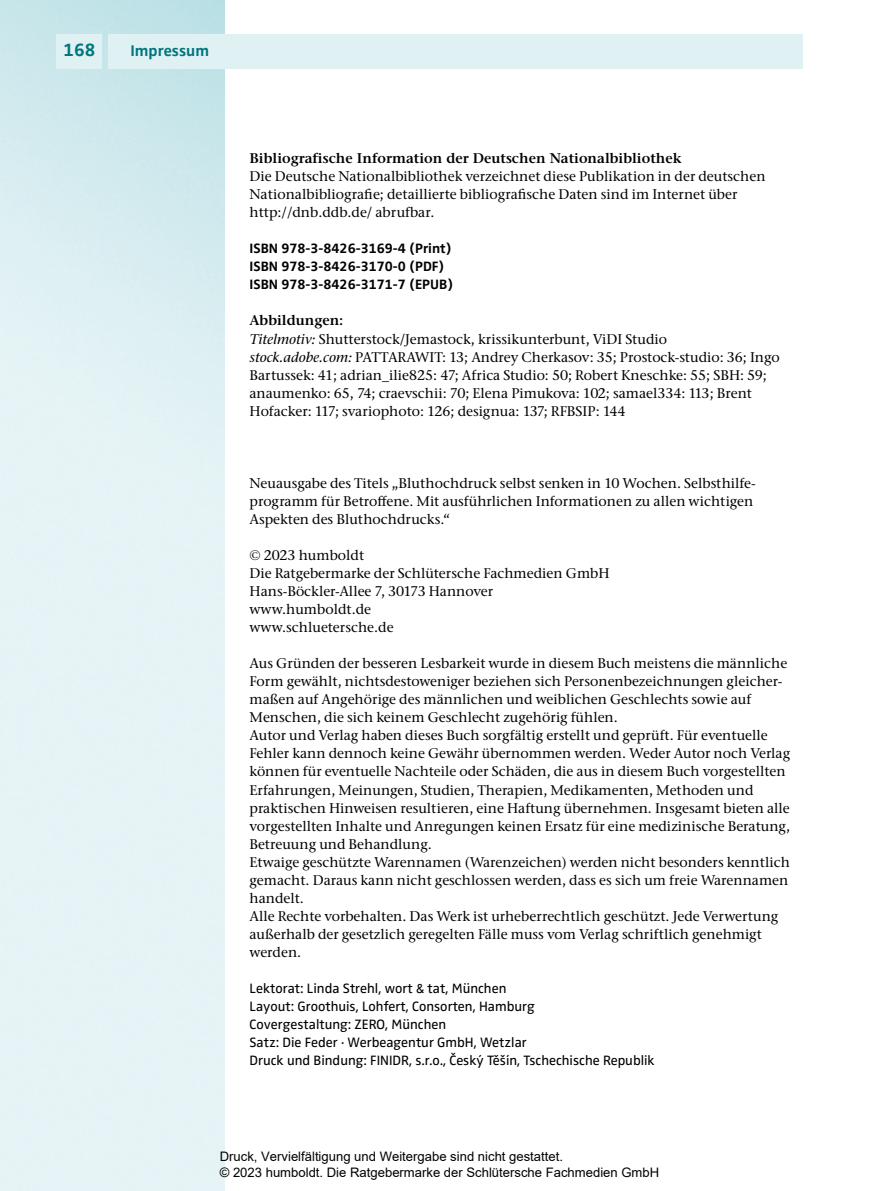
<style>
.page{position:relative;width:879px;height:1191px;background:#fff}
.page>*{position:absolute;margin:0;border:0;box-sizing:border-box;transform-origin:0 0}
.t1{font:700 18.4px "Zwo Pro";color:#00767d}
.t2{font:700 16px "Zwo Pro";color:#00767d}
.t3{font:500 14px/18px "Stone Serif ITC Pro";color:#000}
.t4{font:14px/18px "Zwo Pro";color:#000}
.t5{font:700 14px/18px "Zwo Pro";color:#000}
.t6{font:600 14px "Stone Serif";color:#000}
.t7{font:13px/15.6px "Arial";color:#000}
.s1{font-style:italic}
</style>
<div class="page">
<div style="left:57px;top:34px;width:45px;height:34px;background:#e0f1f4"></div>
<div style="left:108px;top:34px;width:694px;height:34px;background:#e0f1f4"></div>
<h1 class="t1" style="left:63px;top:39px;width:33px">168</h1>
<p class="t2" style="left:130px;top:41px;width:80px">Impressum</p>
<p class="t6" style="left:249px;top:150px;width:433px">Bibliografische Information der Deutschen Nationalbibliothek</p>
<p class="t3" style="left:249px;top:168px;width:517px">Die Deutsche Nationalbibliothek verzeichnet diese Publikation in der deutschen<br>Nationalbibliografie; detaillierte bibliografische Daten sind im Internet über http://dnb.ddb.de/ abrufbar.</p>
<p class="t5" style="left:249px;top:240px;width:205px">ISBN 978-3-8426-3169-4 (Print)<br>ISBN 978-3-8426-3170-0 (PDF)<br>ISBN 978-3-8426-3171-7 (EPUB)</p>
<p class="t6" style="left:249px;top:312px;width:95px">Abbildungen:</p>
<p class="t3" style="left:249px;top:330px;width:532px"><span class="s1">Titelmotiv:</span> Shutterstock/Jemastock, krissikunterbunt, ViDI Studio<br><span class="s1">stock.adobe.com:</span> PATTARAWIT: 13; Andrey Cherkasov: 35; Prostock-studio: 36; Ingo Bartussek: 41; adrian_ilie825: 47; Africa Studio: 50; Robert Kneschke: 55; SBH: 59; anaumenko: 65, 74; craevschii: 70; Elena Pimukova: 102; samael334: 113; Brent Hofacker: 117; svariophoto: 126; designua: 137; RFBSIP: 144</p>
<p class="t3" style="left:249px;top:474px;width:506px;text-align:justify">Neuausgabe des Titels „Bluthochdruck selbst senken in 10 Wochen. Selbsthilfe&shy;programm für Betroffene. Mit ausführlichen Informationen zu allen wichtigen Aspekten des Bluthochdrucks.“</p>
<p class="t3" style="left:249px;top:546px;width:362px">© 2023 humboldt<br>Die Ratgebermarke der Schlütersche Fachmedien GmbH<br>Hans-Böckler-Allee 7, 30173 Hannover www.humboldt.de<br>www.schluetersche.de</p>
<p class="t3" style="left:249px;top:654px;width:542px">Aus Gründen der besseren Lesbarkeit wurde in diesem Buch meistens die männliche Form gewählt, nichtsdestoweniger beziehen sich Personenbezeichnungen gleicher&shy;maßen auf Angehörige des männlichen und weiblichen Geschlechts sowie auf Menschen, die sich keinem Geschlecht zugehörig fühlen.<br>Autor und Verlag haben dieses Buch sorgfältig erstellt und geprüft. Für eventuelle Fehler kann dennoch keine Gewähr übernommen werden. Weder Autor noch Verlag können für eventuelle Nachteile oder Schäden, die aus in diesem Buch vorgestellten Erfahrungen, Meinungen, Studien, Therapien, Medikamenten, Methoden und praktischen Hinweisen resultieren, eine Haftung übernehmen. Insgesamt bieten alle vorgestellten Inhalte und Anregungen keinen Ersatz für eine medizinische Beratung, Betreuung und Behandlung.<br>Etwaige geschützte Warennamen (Warenzeichen) werden nicht besonders kenntlich gemacht. Daraus kann nicht geschlossen werden, dass es sich um freie Warennamen handelt.<br>Alle Rechte vorbehalten. Das Werk ist urheberrechtlich geschützt. Jede Verwertung außerhalb der gesetzlich geregelten Fälle muss vom Verlag schriftlich genehmigt werden.</p>
<p class="t4" style="left:249px;top:979px;width:407px">Lektorat: Linda Strehl, wort &amp; tat, München<br>Layout: Groothuis, Lohfert, Consorten, Hamburg<br>Covergestaltung: ZERO, München<br>Satz: Die Feder · Werbeagentur GmbH, Wetzlar<br>Druck und Bindung: FINIDR, s.r.o., Český Těšín, Tschechische Republik</p>
<p class="t7" style="left:220px;top:1148px;width:441px">Druck, Vervielfältigung und Weitergabe sind nicht gestattet.<br>© 2023 humboldt. Die Ratgebermarke der Schlütersche Fachmedien GmbH</p>
</div>
